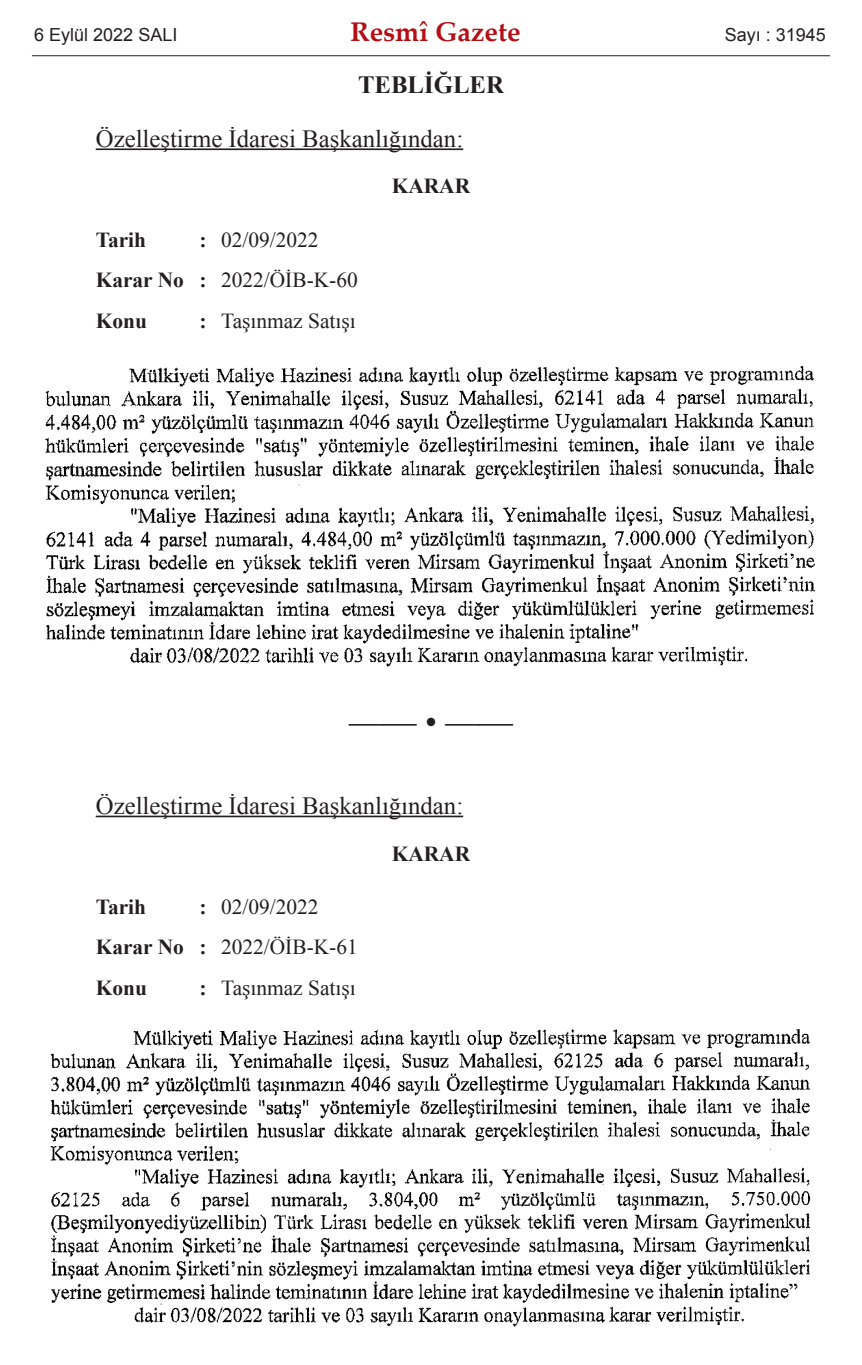
<style>
.page{position:relative;width:862px;height:1365px;background:#fff}
.page>*{position:absolute;margin:0;border:0;box-sizing:border-box;transform-origin:0 0}
.t1{font:33.75px "Times New Roman";color:#231f20}
.t2{font:700 27px "Palatino Linotype";color:#b40e16}
.t3{font:24.75px "Times New Roman";color:#231f20}
.t4{font:700 24.75px "Times New Roman";color:#231f20}
.t5{font:21.38px/40.5px "Times New Roman";color:#231f20}
.t6{font:700 21.38px "Times New Roman";color:#231f20}
.t7{font:18px "Arial";color:#231f20}
.s1{font-weight:700}
</style>
<div class="page">
<hr style="left:96px;top:148px;width:367px;height:2px;background:#231f20">
<hr style="left:96px;top:816px;width:367px;height:1px;background:#231f20">
<img style="left:45px;top:366px;width:770px;height:301px">
<img style="left:50px;top:1029px;width:761px;height:298px">
<hr style="left:32px;top:55px;width:797px;height:1px;background:#231f20">
<p class="t7" style="left:34px;top:25px;width:145px">6 Eylül 2022 SALI</p>
<p class="t2" style="left:350px;top:21px;width:171px">Resmî Gazete</p>
<p class="t7" style="left:724px;top:25px;width:103px">Sayı : 31945</p>
<p class="t4" style="left:358px;top:71px;width:147px">TEBLİĞLER</p>
<p class="t3" style="left:96px;top:125px;width:369px">Özelleştirme İdaresi Başkanlığından:</p>
<p class="t6" style="left:391px;top:174px;width:80px">KARAR</p>
<p class="t6" style="left:96px;top:228px;width:52px">Tarih</p>
<p class="t5" style="left:96px;top:219px;width:263px;text-indent:104px"><span class="s1">:</span> 02/09/2022<br><span class="s1">Karar No :</span> 2022/ÖİB-K-60<br><span class="s1">Konu</span></p>
<p class="t5" style="left:199px;top:300px;width:158px"><span class="s1">:</span> Taşınmaz Satışı</p>
<h1 class="t1" style="left:349px;top:703px;width:165px">—— • ——</h1>
<p class="t3" style="left:96px;top:792px;width:369px">Özelleştirme İdaresi Başkanlığından:</p>
<p class="t6" style="left:391px;top:842px;width:80px">KARAR</p>
<p class="t6" style="left:96px;top:895px;width:52px">Tarih</p>
<p class="t5" style="left:96px;top:886px;width:263px;text-indent:104px"><span class="s1">:</span> 02/09/2022<br><span class="s1">Karar No :</span> 2022/ÖİB-K-61<br><span class="s1">Konu</span></p>
<p class="t5" style="left:199px;top:967px;width:158px"><span class="s1">:</span> Taşınmaz Satışı</p>
</div>
